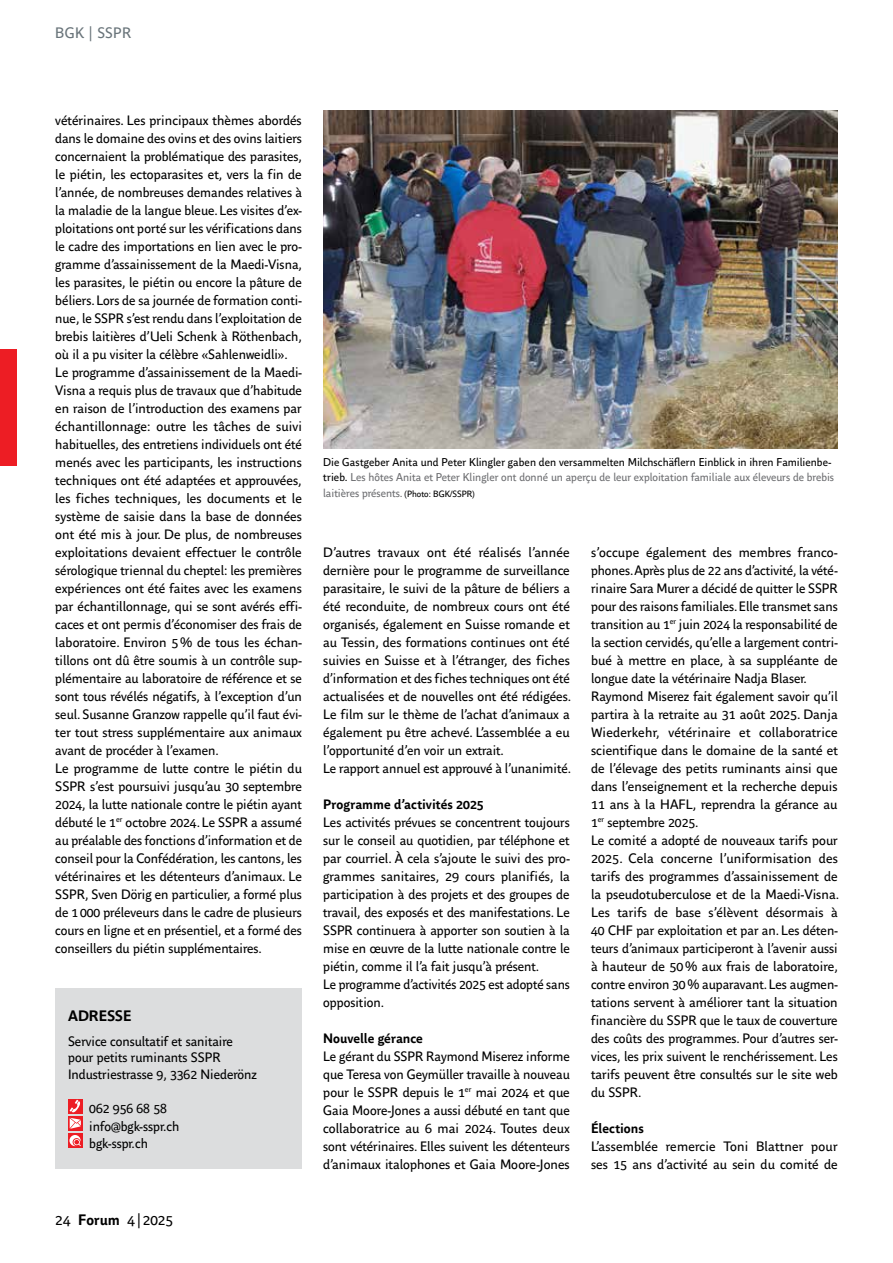
<style>
.page{position:relative;width:893px;height:1263px;background:#fff}
.page>*{position:absolute;margin:0;border:0;box-sizing:border-box;transform-origin:0 0}
.t1{font:15px "Parisine Office Std";color:#000}
.t2{font:15px "Parisine Office Std";letter-spacing:.02em;color:#69747a}
.t3{font:700 15px "Parisine Office Std";letter-spacing:-.005em;color:#000}
.t4{font:13.5px/18px "Parisine Office Std";color:#000}
.t5{font:700 13.5px "Parisine Office Std";color:#000}
.t6{font:11.25px/15.8px "Parisine Office Std";color:#6d6e71}
.s1{font-weight:700}
.s2{color:#000}
.s3{font-size:9px;color:#000}
</style>
<div class="page">
<div style="left:0;top:349px;width:17px;height:117px;background:#ed1d24"></div>
<img style="left:323px;top:111px;width:515px;height:338px">
<div style="left:55px;top:989px;width:247px;height:180px;background:#dcddde"></div>
<div style="left:68px;top:1099px;width:14px;height:14px;background:#ed1d24"></div>
<svg style="left:70px;top:1100px;width:10px;height:12px"></svg>
<svg style="left:68px;top:1116px;width:14px;height:14px"></svg>
<svg style="left:70px;top:1118px;width:11px;height:11px"></svg>
<div style="left:68px;top:1133px;width:14px;height:15px;background:#ed1d24"></div>
<svg style="left:69px;top:1135px;width:12px;height:11px"></svg>
<p class="t2" style="left:55px;top:24px;width:77px">BGK | SSPR</p>
<p class="t4" style="left:55px;top:111px;width:248px">vétérinaires. Les principaux thèmes abordés dans le domaine des ovins et des ovins laitiers concernaient la problématique des parasites, le piétin, les ectoparasites et, vers la fin de l’année, de nombreuses demandes relatives à la maladie de la langue bleue. Les visites d’ex&shy;ploitations ont porté sur les vérifications dans le cadre des importations en lien avec le pro&shy;gramme d’assainissement de la Maedi-Visna, les parasites, le piétin ou encore la pâture de béliers. Lors de sa journée de formation conti&shy;nue, le SSPR s’est rendu dans l’exploitation de brebis laitières d’Ueli Schenk à Röthenbach, où il a pu visiter la célèbre «Sahlenweidli».<br>Le programme d’assainissement de la Maedi-Visna a requis plus de travaux que d’habitude en raison de l’introduction des examens par échantillonnage: outre les tâches de suivi habituelles, des entretiens individuels ont été menés avec les participants, les instructions techniques ont été adaptées et approuvées, les fiches techniques, les documents et le système de saisie dans la base de données ont été mis à jour. De plus, de nombreuses exploitations devaient effectuer le contrôle sérologique triennal du cheptel: les premières expériences ont été faites avec les examens par échantillonnage, qui se sont avérés effi&shy;caces et ont permis d’économiser des frais de laboratoire. Environ 5% de tous les échan&shy;tillons ont dû être soumis à un contrôle sup&shy;plémentaire au laboratoire de référence et se sont tous révélés négatifs, à l’exception d’un seul. Susanne Granzow rappelle qu’il faut évi&shy;ter tout stress supplémentaire aux animaux avant de procéder à l’examen.<br>Le programme de lutte contre le piétin du SSPR s’est poursuivi jusqu’au 30 septembre 2024, la lutte nationale contre le piétin ayant débuté le 1<sup>er</sup> octobre 2024. Le SSPR a assumé au préalable des fonctions d’information et de conseil pour la Confédération, les cantons, les vétérinaires et les détenteurs d’animaux. Le SSPR, Sven Dörig en particulier, a formé plus de 1000 préleveurs dans le cadre de plusieurs cours en ligne et en présentiel, et a formé des conseillers du piétin supplémentaires.</p>
<p class="t3" style="left:68px;top:1007px;width:65px">ADRESSE</p>
<p class="t4" style="left:68px;top:1033px;width:190px;line-height:16.5px">Service consultatif et sanitaire pour petits ruminants SSPR<br>Industriestrasse 9, 3362 Niederönz</p>
<p class="t4" style="left:89px;top:1100px;width:92px;line-height:17.2px">062 956 68 58 info@bgk-sspr.ch bgk-sspr.ch</p>
<p class="t1" style="left:55px;top:1211px;width:119px">24 <span class="s1">Forum</span> 4 | 2025</p>
<p class="t6" style="left:323px;top:454px;width:512px"><span class="s2">Die Gastgeber Anita und Peter Klingler gaben den versammelten Milchschäflern Einblick in ihren Familienbe&shy;trieb.</span> Les hôtes Anita et Peter Klingler ont donné un aperçu de leur exploitation familiale aux éleveurs de brebis laitières présents. <span class="s3">(Photo: BGK/SSPR)</span></p>
<p class="t4" style="left:323px;top:543px;width:250px">D’autres travaux ont été réalisés l’année dernière pour le programme de surveillance parasitaire, le suivi de la pâture de béliers a été reconduite, de nombreux cours ont été organisés, également en Suisse romande et au Tessin, des formations continues ont été suivies en Suisse et à l’étranger, des fiches d’information et des fiches techniques ont été actualisées et de nouvelles ont été rédigées.<br>Le film sur le thème de l’achat d’animaux a également pu être achevé. L’assemblée a eu l’opportunité d’en voir un extrait.<br>Le rapport annuel est approuvé à l’unanimité.</p>
<p class="t5" style="left:323px;top:796px;width:162px">Programme d’activités 2025</p>
<p class="t4" style="left:323px;top:813px;width:248px">Les activités prévues se concentrent toujours sur le conseil au quotidien, par téléphone et par courriel. À cela s’ajoute le suivi des pro&shy;grammes sanitaires, 29 cours planifiés, la participation à des projets et des groupes de travail, des exposés et des manifestations. Le SSPR continuera à apporter son soutien à la mise en œuvre de la lutte nationale contre le piétin, comme il l’a fait jusqu’à présent.<br>Le programme d’activités 2025 est adopté sans opposition.</p>
<p class="t5" style="left:323px;top:1030px;width:101px">Nouvelle gérance</p>
<p class="t4" style="left:323px;top:1047px;width:248px;text-align:justify">Le gérant du SSPR Raymond Miserez informe que Teresa von Geymüller travaille à nouveau pour le SSPR depuis le 1<sup>er</sup> mai 2024 et que Gaia Moore-Jones a aussi débuté en tant que collaboratrice au 6 mai 2024. Toutes deux sont vétérinaires. Elles suivent les détenteurs d’animaux italophones et Gaia Moore-Jones</p>
<p class="t4" style="left:591px;top:543px;width:250px">s’occupe également des membres franco&shy;phones. Après plus de 22 ans d’activité, la vété&shy;rinaire Sara Murer a décidé de quitter le SSPR pour des raisons familiales. Elle transmet sans transition au 1<sup>er</sup> juin 2024 la responsabilité de la section cervidés, qu’elle a largement contri&shy;bué à mettre en place, à sa suppléante de longue date la vétérinaire Nadja Blaser.<br>Raymond Miserez fait également savoir qu’il partira à la retraite au 31 août 2025. Danja Wiederkehr, vétérinaire et collaboratrice scientifique dans le domaine de la santé et de l’élevage des petits ruminants ainsi que dans l’enseignement et la recherche depuis 11 ans à la HAFL, reprendra la gérance au 1<sup>er</sup> septembre 2025.<br>Le comité a adopté de nouveaux tarifs pour 2025. Cela concerne l’uniformisation des tarifs des programmes d’assainissement de la pseudotuberculose et de la Maedi-Visna.<br>Les tarifs de base s’élèvent désormais à 40 CHF par exploitation et par an. Les déten&shy;teurs d’animaux participeront à l’avenir aussi à hauteur de 50% aux frais de laboratoire, contre environ 30% auparavant. Les augmen&shy;tations servent à améliorer tant la situation financière du SSPR que le taux de couverture des coûts des programmes. Pour d’autres ser&shy;vices, les prix suivent le renchérissement. Les tarifs peuvent être consultés sur le site web du SSPR.</p>
<p class="t5" style="left:591px;top:1120px;width:54px">Élections</p>
<p class="t4" style="left:591px;top:1137px;width:248px">L’assemblée remercie Toni Blattner pour ses 15 ans d’activité au sein du comité de</p>
</div>
